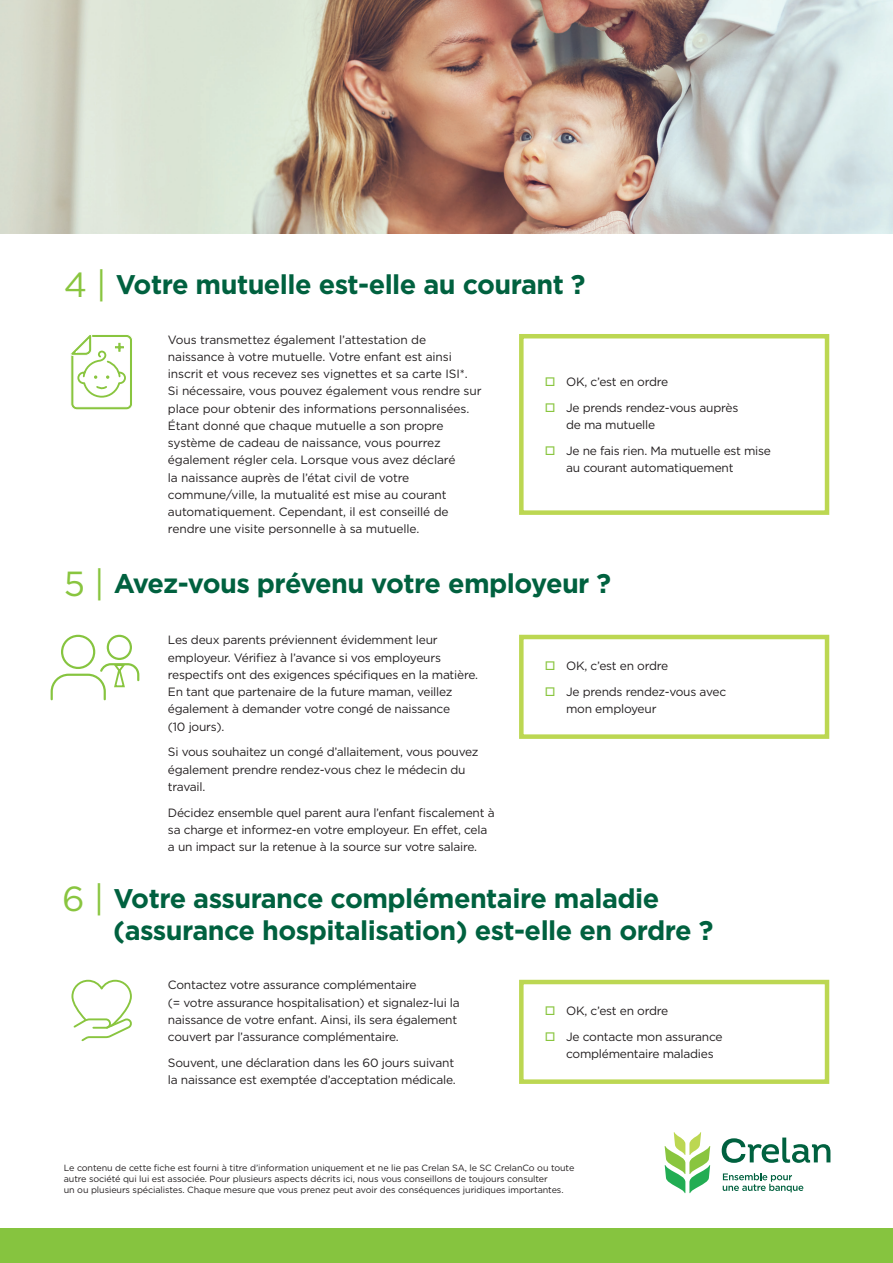
<style>
.page{position:relative;width:893px;height:1263px;background:#fff}
.page>*{position:absolute;margin:0;border:0;box-sizing:border-box;transform-origin:0 0}
.t1{font:700 27px/32.4px "Gotham";letter-spacing:-.02em;color:#00613f}
.t2{font:12px/17.2px "Gotham";letter-spacing:-.02em;color:#231f20}
.t3{font:9px/10.8px "Gotham";letter-spacing:-.01em;color:#231f20}
.s1{font-weight:400;font-size:34.8px;color:#89c53f}
.s2{color:#89c53f}
</style>
<div class="page">
<img style="left:0;top:0;width:893px;height:234px">
<div style="left:0;top:1229px;width:893px;height:34px;background:#86c43f"></div>
<div style="left:519px;top:334px;width:310px;height:181px;border:4px solid #bcd752"></div>
<div style="left:519px;top:635px;width:310px;height:104px;border:4px solid #bcd752"></div>
<div style="left:519px;top:980px;width:310px;height:104px;border:4px solid #bcd752"></div>
<svg style="left:70px;top:334px;width:62px;height:76px"></svg>
<svg style="left:51px;top:635px;width:88px;height:65px"></svg>
<svg style="left:71px;top:979px;width:61px;height:63px"></svg>
<svg style="left:665px;top:1132px;width:45px;height:61px"></svg>
<svg style="left:722px;top:1137px;width:108px;height:26px"></svg>
<svg style="left:723px;top:1173px;width:80px;height:19px"></svg>
<h1 class="t1" style="left:64px;top:268px;width:523px"><span class="s1">4 |</span> Votre mutuelle est-elle au courant ?</h1>
<p class="t2" style="left:168px;top:330px;width:315px">Vous transmettez également l’attestation de naissance à votre mutuelle. Votre enfant est ainsi inscrit et vous recevez ses vignettes et sa carte ISI*.<br>Si nécessaire, vous pouvez également vous rendre sur place pour obtenir des informations personnalisées.<br>Étant donné que chaque mutuelle a son propre système de cadeau de naissance, vous pourrez également régler cela. Lorsque vous avez déclaré<br>la naissance auprès de l’état civil de votre commune/ville, la mutualité est mise au courant automatiquement. Cependant, il est conseillé de rendre une visite personnelle à sa mutuelle.</p>
<p class="t2" style="left:545px;top:373px;width:125px"><span class="s2">□</span> OK, c’est en ordre</p>
<p class="t2" style="left:566px;top:399px;width:174px;text-indent:-21px"><span class="s2">□</span> Je prends rendez-vous auprès de ma mutuelle</p>
<p class="t2" style="left:566px;top:442px;width:206px;text-indent:-21px"><span class="s2">□</span> Je ne fais rien. Ma mutuelle est mise au courant automatiquement</p>
<h1 class="t1" style="left:64px;top:567px;width:549px"><span class="s1">5 |</span> Avez-vous prévenu votre employeur ?</h1>
<p class="t2" style="left:168px;top:631px;width:312px">Les deux parents préviennent évidemment leur employeur. Vérifiez à l’avance si vos employeurs respectifs ont des exigences spécifiques en la matière.<br>En tant que partenaire de la future maman, veillez également à demander votre congé de naissance<br>(10 jours).</p>
<p class="t2" style="left:168px;top:743px;width:312px">Si vous souhaitez un congé d’allaitement, vous pouvez également prendre rendez-vous chez le médecin du travail.</p>
<p class="t2" style="left:168px;top:803px;width:328px">Décidez ensemble quel parent aura l’enfant fiscalement à sa charge et informez-en votre employeur. En effet, cela a un impact sur la retenue à la source sur votre salaire.</p>
<p class="t2" style="left:545px;top:657px;width:125px"><span class="s2">□</span> OK, c’est en ordre</p>
<p class="t2" style="left:566px;top:683px;width:162px;text-indent:-21px"><span class="s2">□</span> Je prends rendez-vous avec mon employeur</p>
<h1 class="t1" style="left:113px;top:882px;width:602px;text-indent:-51px"><span class="s1">6 |</span> Votre assurance complémentaire maladie (assurance hospitalisation) est-elle en ordre ?</h1>
<p class="t2" style="left:168px;top:976px;width:293px">Contactez votre assurance complémentaire<br>(= votre assurance hospitalisation) et signalez-lui la naissance de votre enfant. Ainsi, ils sera également couvert par l’assurance complémentaire.</p>
<p class="t2" style="left:168px;top:1053px;width:289px">Souvent, une déclaration dans les 60 jours suivant la naissance est exemptée d’acceptation médicale.</p>
<p class="t2" style="left:545px;top:1002px;width:125px"><span class="s2">□</span> OK, c’est en ordre</p>
<p class="t2" style="left:566px;top:1028px;width:158px;text-indent:-21px"><span class="s2">□</span> Je contacte mon assurance complémentaire maladies</p>
<p class="t3" style="left:64px;top:1162px;width:512px">Le contenu de cette fiche est fourni à titre d’information uniquement et ne lie pas Crelan SA, le SC CrelanCo ou toute autre société qui lui est associée. Pour plusieurs aspects décrits ici, nous vous conseillons de toujours consulter<br>un ou plusieurs spécialistes. Chaque mesure que vous prenez peut avoir des conséquences juridiques importantes.</p>
</div>
